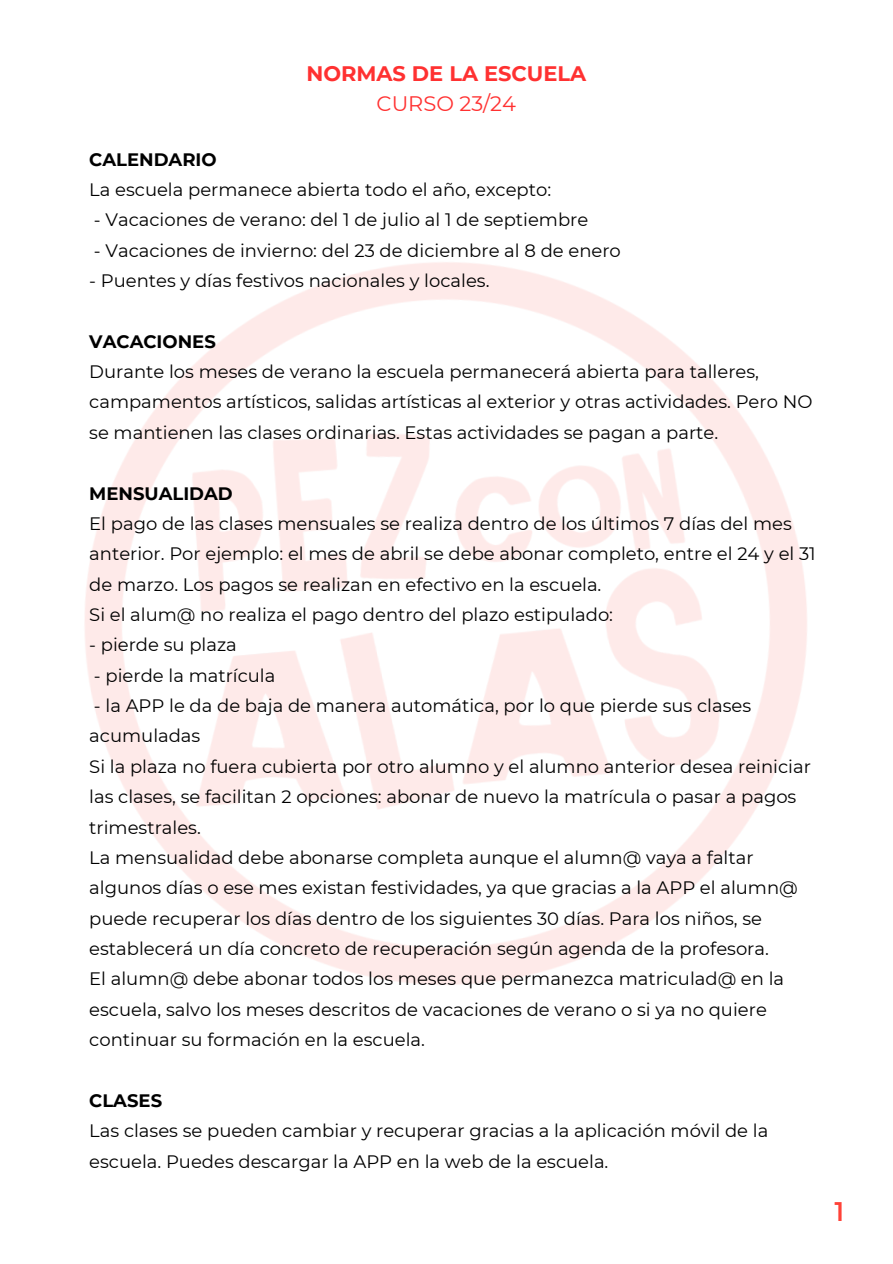
<style>
.page{position:relative;width:893px;height:1264px;background:#fff}
.page>*{position:absolute;margin:0;border:0;box-sizing:border-box;transform-origin:0 0}
.t1{font:27px "Montserrat";color:#ff4238}
.t2{font:700 21px "Montserrat";color:#ff3131}
.t3{font:21px "Montserrat";color:#ff3131}
.t4{font:18px/30.3px "Montserrat";color:#000}
.t5{font:700 18px "Montserrat";color:#000}
</style>
<div class="page">
<p class="t2" style="left:306px;top:61px;width:281px">NORMAS DE LA ESCUELA</p>
<p class="t3" style="left:376px;top:90px;width:141px">CURSO 23/24</p>
<p class="t5" style="left:89px;top:148px;width:129px">CALENDARIO</p>
<p class="t4" style="left:89px;top:174px;width:463px">La escuela permanece abierta todo el año, excepto:</p>
<p class="t4" style="left:94px;top:205px;width:496px">- Vacaciones de verano: del 1 de julio al 1 de septiembre</p>
<p class="t4" style="left:94px;top:235px;width:528px">- Vacaciones de invierno: del 23 de diciembre al 8 de enero</p>
<p class="t4" style="left:89px;top:265px;width:401px">- Puentes y días festivos nacionales y locales.</p>
<p class="t5" style="left:89px;top:330px;width:128px">VACACIONES</p>
<p class="t4" style="left:89px;top:356px;width:724px">Durante los meses de verano la escuela permanecerá abierta para talleres, campamentos artísticos, salidas artísticas al exterior y otras actividades. Pero NO se mantienen las clases ordinarias. Estas actividades se pagan a parte.</p>
<p class="t5" style="left:89px;top:482px;width:145px">MENSUALIDAD</p>
<p class="t4" style="left:89px;top:508px;width:728px">El pago de las clases mensuales se realiza dentro de los ú ltimos 7 días del mes anterior. Por ejemplo: el mes de abril se debe abonar completo, entre el 24 y el 31 de marzo. Los pagos se realizan en efectivo en la escuela.</p>
<p class="t4" style="left:89px;top:599px;width:525px">Si el alum@ no realiza el pago dentro del plazo estipulado:</p>
<p class="t4" style="left:89px;top:629px;width:149px">- pierde su plaza</p>
<p class="t4" style="left:94px;top:660px;width:183px">- pierde la matrícula</p>
<p class="t4" style="left:89px;top:690px;width:663px">- la APP le da de baja de manera automática, por lo que pierde sus clases acumuladas</p>
<p class="t4" style="left:89px;top:751px;width:723px">Si la plaza no fuera cubierta por otro alumno y el alumno anterior desea reiniciar las clases, se facilitan 2 opciones: abonar de nuevo la matrícula o pasar a pagos trimestrales.</p>
<p class="t4" style="left:89px;top:842px;width:710px">La mensualidad debe abonarse completa aunque el alumn@ vaya a faltar algunos días o ese mes existan festividades, ya que gracias a la APP el alumn@ puede recuperar los días dentro de los siguientes 30 días. Para los niños, se establecerá un día concreto de recuperación segú n agenda de la profesora.</p>
<p class="t4" style="left:89px;top:963px;width:696px">El alumn@ debe abonar todos los meses que permanezca matriculad@ en la escuela, salvo los meses descritos de vacaciones de verano o si ya no quiere continuar su formación en la escuela.</p>
<p class="t5" style="left:89px;top:1089px;width:74px">CLASES</p>
<p class="t4" style="left:89px;top:1115px;width:680px">Las clases se pueden cambiar y recuperar gracias a la aplicación móvil de la escuela. Puedes descargar la APP en la web de la escuela.</p>
<p class="t1" style="left:834px;top:1193px;width:12px">1</p>
</div>
